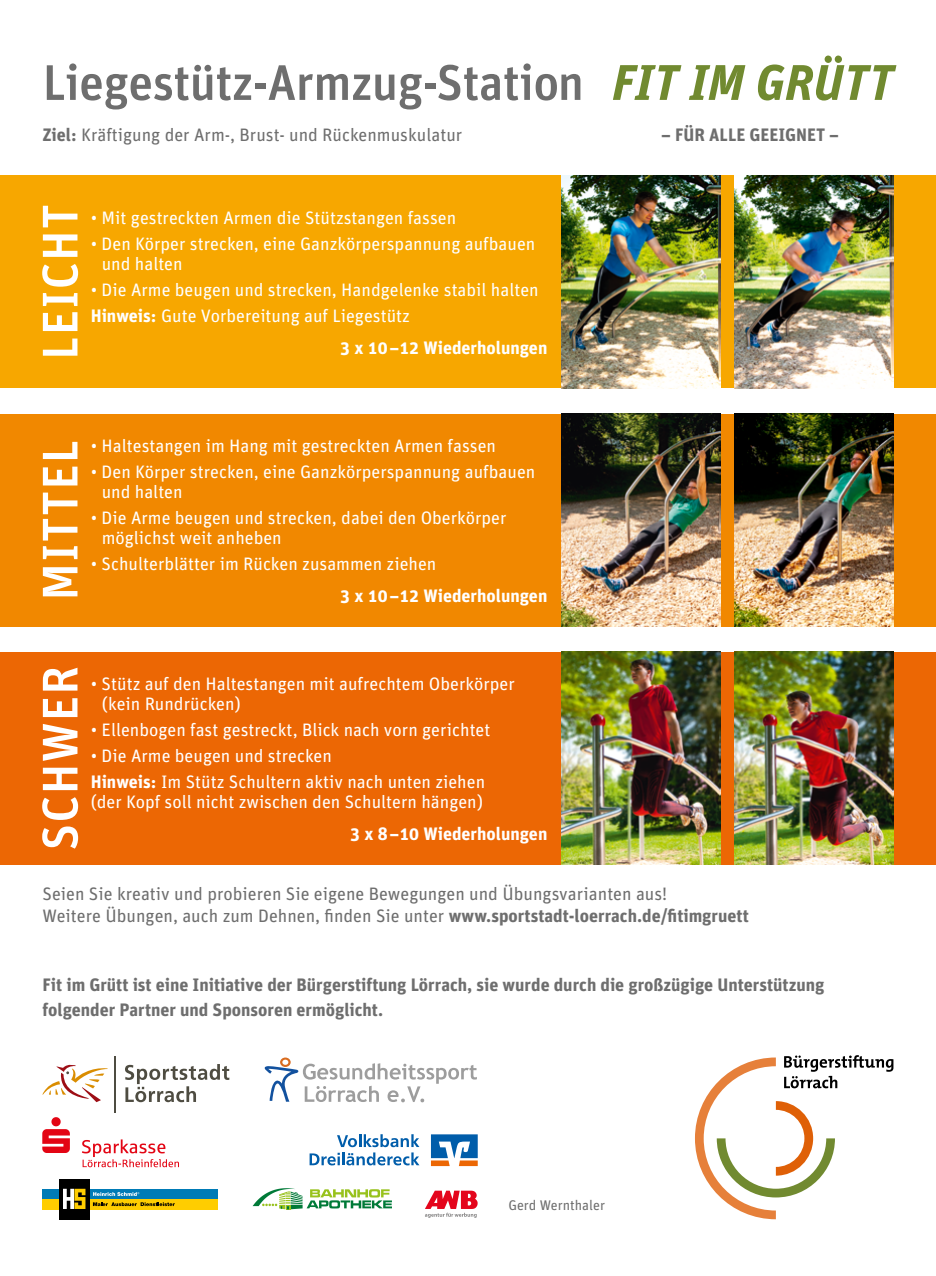
<style>
.page{position:relative;width:936px;height:1276px;background:#fff}
.page>*{position:absolute;margin:0;border:0;box-sizing:border-box;transform-origin:0 0}
.t1{font:500 50px "Unit";letter-spacing:-.01em;color:#6e6e6e}
.t2{font:500 50px "Unit";letter-spacing:.02em;color:#fff}
.t3{font:18px/20px "Unit";color:#fff}
.t4{font:18px/21.6px "Unit";color:#6e6e6e}
.t5{font:700 18px/24px "Unit";color:#6e6e6e}
.t6{font:18px "Unit Bold TF";color:#fff}
.t7{font:14px "Unit";color:#6e6e6e}
.s1{font-weight:700;font-style:italic;color:#718a30}
.s2{font-weight:700}
</style>
<div class="page">
<div style="left:0;top:176px;width:935px;height:212px;background:#f7a700"></div>
<div style="left:0;top:414px;width:935px;height:212px;background:#f18800"></div>
<div style="left:0;top:652px;width:935px;height:212px;background:#ec6704"></div>
<img style="left:561px;top:414px;width:159px;height:212px">
<img style="left:734px;top:414px;width:159px;height:212px">
<img style="left:561px;top:652px;width:159px;height:212px">
<img style="left:734px;top:652px;width:159px;height:212px">
<img style="left:561px;top:176px;width:159px;height:212px">
<img style="left:734px;top:176px;width:159px;height:212px">
<svg style="left:264px;top:1057px;width:213px;height:45px"></svg>
<hr style="left:115px;top:1056px;width:1px;height:56px;background:#4e4c41">
<svg style="left:42px;top:1064px;width:66px;height:38px"></svg>
<svg style="left:125px;top:1064px;width:104px;height:38px"></svg>
<svg style="left:309px;top:1134px;width:110px;height:31px"></svg>
<svg style="left:430px;top:1134px;width:48px;height:33px"></svg>
<svg style="left:431px;top:1134px;width:46px;height:32px"></svg>
<svg style="left:82px;top:1139px;width:97px;height:28px"></svg>
<svg style="left:42px;top:1117px;width:28px;height:36px"></svg>
<div style="left:59px;top:1178px;width:30px;height:41px;background:#000"></div>
<svg style="left:63px;top:1188px;width:22px;height:21px"></svg>
<div style="left:42px;top:1189px;width:17px;height:10px;background:#007bb6"></div>
<div style="left:42px;top:1199px;width:17px;height:10px;background:#ffcd00"></div>
<div style="left:90px;top:1189px;width:127px;height:10px;background:#007bb6"></div>
<div style="left:90px;top:1199px;width:127px;height:10px;background:#ffcd00"></div>
<svg style="left:93px;top:1202px;width:82px;height:4px"></svg>
<svg style="left:93px;top:1192px;width:46px;height:4px"></svg>
<svg style="left:695px;top:1055px;width:198px;height:164px"></svg>
<svg style="left:252px;top:1188px;width:140px;height:21px"></svg>
<svg style="left:425px;top:1190px;width:52px;height:28px"></svg>
<h1 class="t1" style="left:43px;top:52px;width:852px">Liegestütz-Armzug-Station <span class="s1">FIT IM GRÜTT</span></h1>
<p class="t4" style="left:43px;top:123px;width:421px"><span class="s2">Ziel:</span> Kräftigung der Arm-, Brust- und Rückenmuskulatur</p>
<p class="t5" style="left:661px;top:122px;width:179px">– FÜR ALLE GEEIGNET –</p>
<h1 class="t2" style="left:30px;top:360px;width:157px;rotate:-90deg">LEICHT</h1>
<p class="t3" style="left:91px;top:207px;width:367px">• Mit gestreckten Armen die Stützstangen fassen</p>
<p class="t3" style="left:102px;top:233px;width:435px;text-indent:-11px">• Den Körper strecken, eine Ganzkörperspannung aufbauen und halten</p>
<p class="t3" style="left:91px;top:276px;width:449px;line-height:26px">• Die Arme beugen und strecken, Handgelenke stabil halten<br><span class="s2">Hinweis:</span> Gute Vorbereitung auf Liegestütz</p>
<p class="t6" style="left:340px;top:337px;width:209px">3 x 10–12 Wiederholungen</p>
<h1 class="t2" style="left:30px;top:600px;width:162px;rotate:-90deg">MITTEL</h1>
<p class="t3" style="left:91px;top:436px;width:407px">• Haltestangen im Hang mit gestreckten Armen fassen</p>
<p class="t3" style="left:102px;top:462px;width:435px;text-indent:-11px">• Den Körper strecken, eine Ganzkörperspannung aufbauen und halten</p>
<p class="t3" style="left:102px;top:508px;width:406px;text-indent:-11px">• Die Arme beugen und strecken, dabei den Oberkörper möglichst weit anheben</p>
<p class="t3" style="left:91px;top:554px;width:347px">• Schulterblätter im Rücken zusammen ziehen</p>
<p class="t6" style="left:340px;top:585px;width:209px">3 x 10–12 Wiederholungen</p>
<h1 class="t2" style="left:30px;top:850px;width:186px;rotate:-90deg">SCHWER</h1>
<p class="t3" style="left:102px;top:674px;width:414px;text-indent:-11px">• Stütz auf den Haltestangen mit aufrechtem Oberkörper (kein Rundrücken)</p>
<p class="t3" style="left:91px;top:720px;width:401px">• Ellenbogen fast gestreckt, Blick nach vorn gerichtet</p>
<p class="t3" style="left:91px;top:743px;width:396px;line-height:26px">• Die Arme beugen und strecken<br><span class="s2">Hinweis:</span> Im Stütz Schultern aktiv nach unten ziehen</p>
<p class="t3" style="left:91px;top:792px;width:394px">(der Kopf soll nicht zwischen den Schultern hängen)</p>
<p class="t6" style="left:350px;top:823px;width:199px">3 x 8–10 Wiederholungen</p>
<p class="t4" style="left:43px;top:883px;width:707px">Seien Sie kreativ und probieren Sie eigene Bewegungen und Übungsvarianten aus!<br>Weitere Übungen, auch zum Dehnen, finden Sie unter <span class="s2">www.sportstadt-loerrach.de/fitimgruett</span></p>
<p class="t5" style="left:43px;top:973px;width:783px">Fit im Grütt ist eine Initiative der Bürgerstiftung Lörrach, sie wurde durch die großzügige Unterstützung folgender Partner und Sponsoren ermöglicht.</p>
<p class="t7" style="left:508px;top:1196px;width:98px">Gerd Wernthaler</p>
</div>
